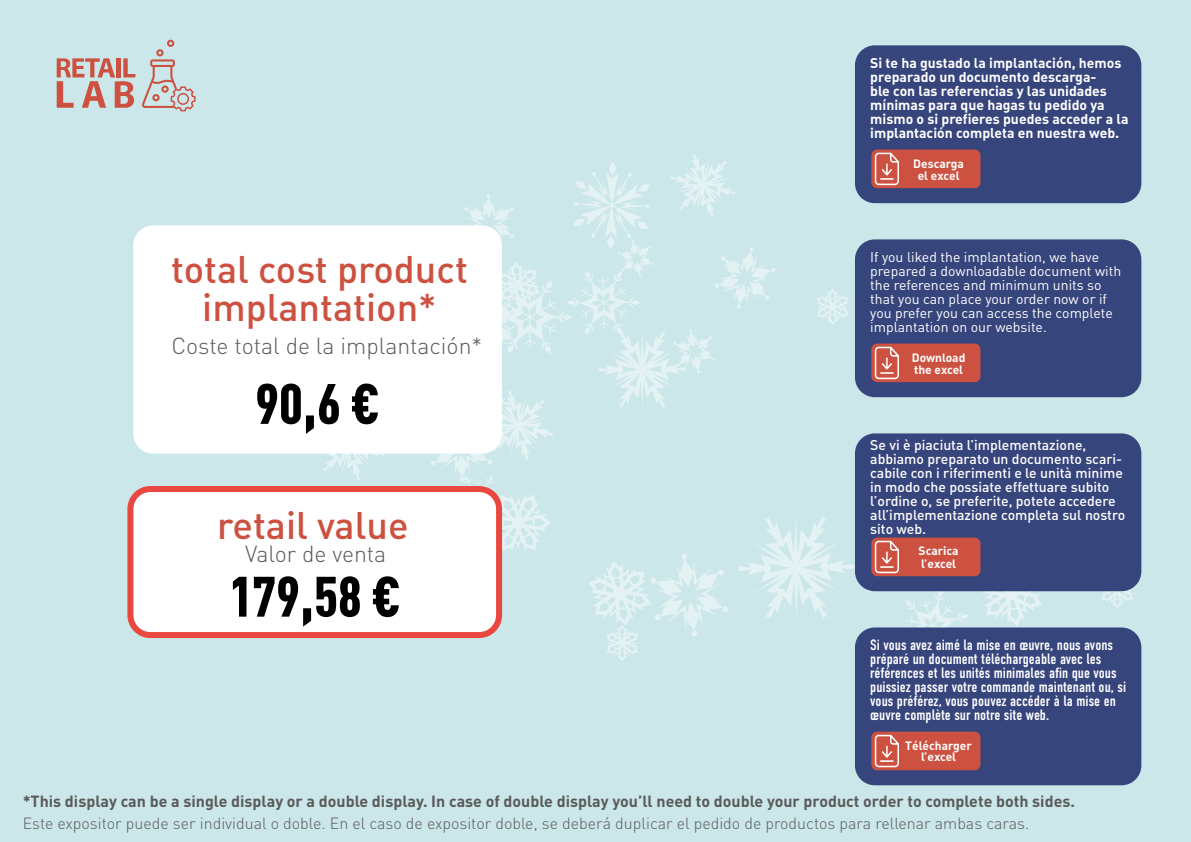
<style>
.page{position:relative;width:1191px;height:842px;background:#cbe7e9}
.page>*{position:absolute;margin:0;border:0;box-sizing:border-box;transform-origin:0 0}
.t1{font:900 56px "DIN Cond";color:#000}
.t2{font:38px/38px "DIN Medium Alternate";color:#cd5140;text-align:center}
.t3{font:300 23px "DIN";color:#5a5a59}
.t4{font:700 16px "DIN";color:#5a5a59}
.t5{font:300 16px "DIN";color:#5a5a59}
.t6{font:15px/14px "DIN Condensed";color:#fff}
.t7{font:14px/14px "DIN Medium Alternate";color:#fff}
.t8{font:14px/14px "DIN Bold Alternate";color:#fff}
.t9{font:14px/14px "DIN";color:#fff}
.t10{font:12px/12px "DIN Bold Alternate";color:#fff;text-align:center}
</style>
<div class="page">
<svg style="left:1101px;top:587px;width:32px;height:21px"></svg>
<div style="left:133px;top:225px;width:369px;height:229px;background:#fff;border-radius:20px"></div>
<svg style="left:57px;top:58px;width:78px;height:50px"></svg>
<svg style="left:142px;top:40px;width:54px;height:71px"></svg>
<div style="left:855px;top:45px;width:286px;height:158px;background:#37457d;border-radius:20px"></div>
<div style="left:871px;top:150px;width:109px;height:38px;background:#cd5140;border-radius:6px"></div>
<div style="left:855px;top:239px;width:286px;height:158px;background:#37457d;border-radius:20px"></div>
<div style="left:855px;top:433px;width:286px;height:158px;background:#37457d;border-radius:20px"></div>
<svg style="left:251px;top:152px;width:834px;height:509px"></svg>
<div style="left:855px;top:627px;width:286px;height:158px;background:#37457d;border-radius:20px"></div>
<div style="left:871px;top:732px;width:109px;height:38px;background:#cd5140;border-radius:6px"></div>
<svg style="left:874px;top:735px;width:25px;height:32px"></svg>
<div style="left:130px;top:489px;width:369px;height:146px;background:#fff;border-radius:20px"></div>
<div style="left:127px;top:486px;width:375px;height:152px;border:6px solid #e9473f;border-radius:20px"></div>
<h2 class="t2" style="left:171px;top:249px;width:298px">total cost product implantation*</h2>
<h3 class="t3" style="left:171px;top:331px;width:312px">Coste total de la implantación*</h3>
<h1 class="t1" style="left:255px;top:369px;width:126px">90,6 €</h1>
<h2 class="t2" style="left:217px;top:505px;width:193px">retail value</h2>
<h1 class="t1" style="left:229px;top:562px;width:173px">179,58 €</h1>
<h3 class="t3" style="left:245px;top:540px;width:143px">Valor de venta</h3>
<p class="t8" style="left:870px;top:56px;width:260px">Si te ha gustado la implantación, hemos preparado un documento descarga-<br>ble con las referencias y las unidades mínimas para que hagas tu pedido ya mismo o si prefieres puedes acceder a la implantación completa en nuestra web.</p>
<p class="t10" style="left:913px;top:157px;width:52px">Descarga el excel</p>
<p class="t9" style="left:870px;top:250px;width:252px">If you liked the implantation, we have prepared a downloadable document with the references and minimum units so that you can place your order now or if you prefer you can access the complete implantation on our website.</p>
<p class="t10" style="left:911px;top:351px;width:55px;text-align:left">Download the excel</p>
<p class="t7" style="left:870px;top:437px;width:256px">Se vi è piaciuta l’implementazione, abbiamo preparato un documento scari&shy;cabile con i riferimenti e le unità minime in modo che possiate effettuare subito l’ordine o, se preferite, potete accedere all’implementazione completa sul nostro sito web.</p>
<p class="t10" style="left:918px;top:544px;width:42px;line-height:13px;text-align:left">Scarica l’excel</p>
<p class="t6" style="left:870px;top:638px;width:257px">Si vous avez aimé la mise en œuvre, nous avons préparé un document téléchargeable avec les références et les unités minimales afin que vous puissiez passer votre commande maintenant ou, si vous préférez, vous pouvez accéder à la mise en œuvre complète sur notre site web.</p>
<p class="t10" style="left:905px;top:740px;width:68px;line-height:11px">Télécharger l’excel</p>
<p class="t4" style="left:23px;top:791px;width:1053px">*This display can be a single display or a double display. In case of double display you’ll need to double your product order to complete both sides.</p>
<p class="t5" style="left:23px;top:813px;width:1008px">Este expositor puede ser individual o doble. En el caso de expositor doble, se deberá duplicar el pedido de productos para rellenar ambas caras.</p>
</div>
